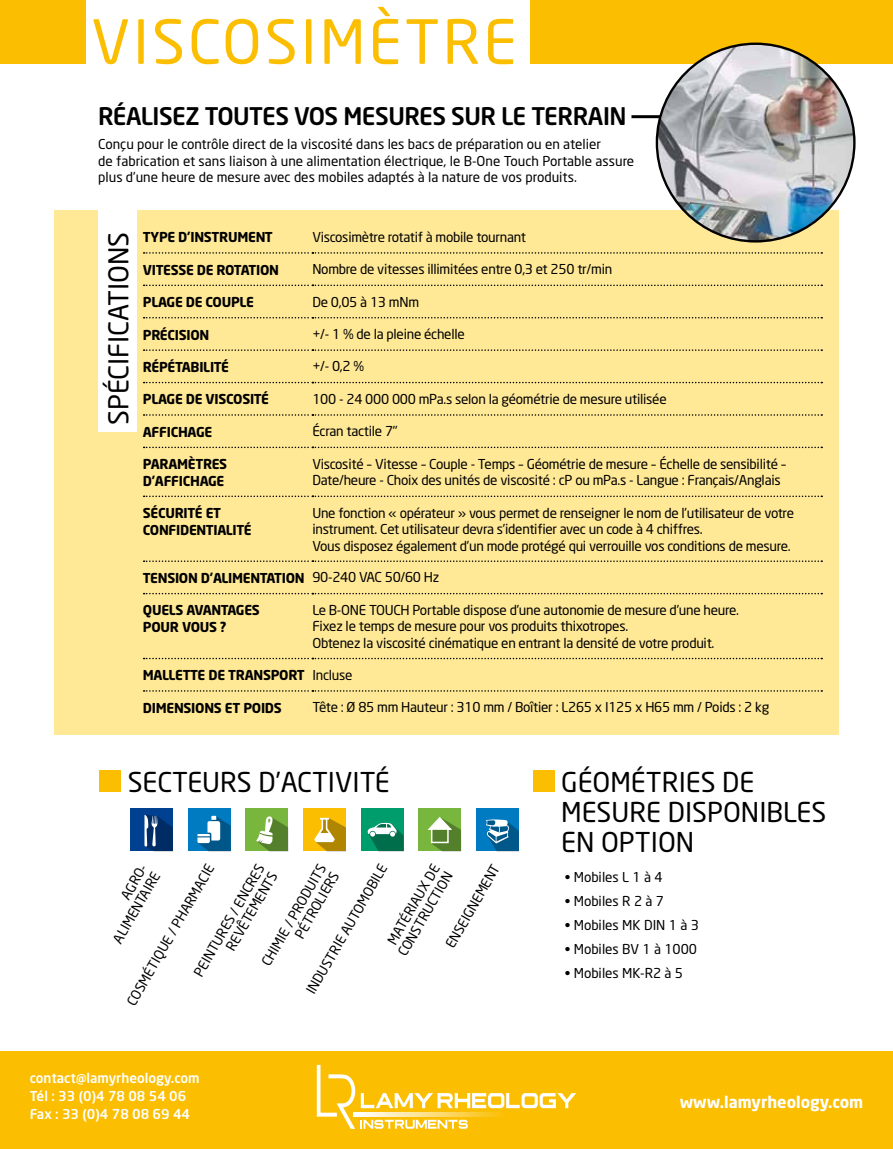
<style>
.page{position:relative;width:893px;height:1149px;background:#fff}
.page>*{position:absolute;margin:0;border:0;box-sizing:border-box;transform-origin:0 0}
.t1{font:60px "Neo Sans";letter-spacing:.05em;color:#fbbe00}
.t2{font:27px/30px "Neo Sans";color:#000}
.t3{font:500 24px "Neo Sans";letter-spacing:-.02em;color:#000}
.t4{font:700 16.05px "Neo Sans";color:#fff}
.t5{font:13.5px/16.5px "Neo Sans";letter-spacing:-.02em;color:#000;text-align:right}
.t6{font:13.5px/16.5px "Neo Sans";color:#000}
.t7{font:700 13.5px/16.5px "Neo Sans";letter-spacing:-.02em;color:#000}
.t8{font:500 13.5px/18px "Neo Sans";color:#fff}
.s1{font-weight:400}
</style>
<div class="page">
<div style="left:0;top:1050px;width:893px;height:98px;background:#fbbe00"></div>
<div style="left:0;top:0;width:85px;height:64px;background:#fbbe00"></div>
<div style="left:530px;top:0;width:363px;height:64px;background:#fbbe00"></div>
<svg style="left:316px;top:1064px;width:260px;height:65px"></svg>
<div style="left:54px;top:210px;width:784px;height:524px;background:#ffe996"></div>
<svg style="left:144px;top:252px;width:678px;height:1px"></svg>
<svg style="left:144px;top:284px;width:678px;height:2px"></svg>
<svg style="left:144px;top:317px;width:678px;height:1px"></svg>
<svg style="left:144px;top:349px;width:678px;height:2px"></svg>
<svg style="left:144px;top:382px;width:678px;height:1px"></svg>
<svg style="left:144px;top:414px;width:678px;height:1px"></svg>
<svg style="left:144px;top:446px;width:678px;height:2px"></svg>
<svg style="left:144px;top:495px;width:678px;height:2px"></svg>
<svg style="left:144px;top:560px;width:678px;height:2px"></svg>
<svg style="left:144px;top:592px;width:678px;height:2px"></svg>
<svg style="left:144px;top:657px;width:678px;height:2px"></svg>
<svg style="left:144px;top:690px;width:678px;height:1px"></svg>
<div style="left:98px;top:210px;width:39px;height:222px;background:#fff"></div>
<hr style="left:631px;top:115px;width:90px;height:3px;background:#000">
<img style="left:657px;top:44px;width:197px;height:197px;border-radius:97px">
<div style="left:533px;top:770px;width:21px;height:21px;background:#fbbe00"></div>
<div style="left:361px;top:808px;width:43px;height:43px;background:#009d6c"></div>
<svg style="left:368px;top:822px;width:36px;height:29px"></svg>
<div style="left:476px;top:808px;width:43px;height:43px;background:#007bc2"></div>
<svg style="left:486px;top:819px;width:33px;height:32px"></svg>
<div style="left:245px;top:808px;width:43px;height:43px;background:#79b63e"></div>
<svg style="left:256px;top:816px;width:32px;height:35px"></svg>
<div style="left:188px;top:808px;width:43px;height:43px;background:#007bc2"></div>
<svg style="left:197px;top:815px;width:34px;height:36px"></svg>
<div style="left:303px;top:808px;width:43px;height:43px;background:#fbbe00"></div>
<svg style="left:314px;top:817px;width:32px;height:34px"></svg>
<div style="left:418px;top:808px;width:43px;height:43px;background:#79b63e"></div>
<svg style="left:427px;top:817px;width:34px;height:34px"></svg>
<div style="left:130px;top:808px;width:43px;height:43px;background:#004091"></div>
<svg style="left:144px;top:814px;width:29px;height:37px"></svg>
<div style="left:100px;top:770px;width:21px;height:21px;background:#fbbe00"></div>
<h1 class="t1" style="left:91px;top:5px;width:426px">Viscosimètre</h1>
<h3 class="t3" style="left:98px;top:101px;width:13px">RÉALIS</h3>
<h3 class="t3" style="left:172px;top:101px;width:399px">EZ TOUTES VOS MESURES SUR LE TERRAI</h3>
<h3 class="t3" style="left:609px;top:101px;width:19px">N</h3>
<p class="t6" style="left:98px;top:136px;width:538px">Conçu pour le contrôle direct de la viscosité dans les bacs de préparation ou en atelier<br>de fabrication et sans liaison à une alimentation électrique, le B-One Touch Portable assure plus d’une heure de mesure avec des mobiles adaptés à la nature de vos produits.</p>
<h2 class="t2" style="left:103px;top:425px;width:195px;rotate:-90deg">Spécifications</h2>
<p class="t7" style="left:143px;top:228px;width:129px">TYPE D’INSTRUMENT</p>
<p class="t5" style="left:312px;top:228px;width:215px">Viscosimètre rotatif à mobile tournant</p>
<p class="t7" style="left:143px;top:261px;width:138px">VITESSE DE ROTATION</p>
<p class="t5" style="left:312px;top:261px;width:301px">Nombre de vitesses illimitées entre 0,3 et 250 tr/min</p>
<p class="t7" style="left:143px;top:293px;width:113px">PLAGE DE COUPLE</p>
<p class="t5" style="left:312px;top:293px;width:108px">De 0,05 à 13 mNm</p>
<p class="t7" style="left:143px;top:326px;width:68px">PRÉCISION</p>
<p class="t5" style="left:312px;top:325px;width:154px">+/- 1 % de la pleine échelle</p>
<p class="t7" style="left:143px;top:358px;width:88px">RÉPÉTABILITÉ</p>
<p class="t5" style="left:312px;top:358px;width:53px">+/- 0,2 %</p>
<p class="t7" style="left:143px;top:390px;width:128px">PLAGE DE VISCOSITÉ</p>
<p class="t5" style="left:312px;top:390px;width:356px">100 - 24 000 000 mPa.s selon la géométrie de mesure utilisée</p>
<p class="t7" style="left:143px;top:423px;width:71px">AFFICHAGE</p>
<p class="t5" style="left:312px;top:422px;width:87px">Écran tactile 7’’</p>
<p class="t7" style="left:143px;top:455px;width:86px">PARAMÈTRES<br>D’AFFICHAGE</p>
<p class="t5" style="left:312px;top:455px;width:476px;text-align:left">Viscosité – Vitesse – Couple - Temps – Géométrie de mesure – Échelle de sensibilité –<br>Date/heure - Choix des unités de viscosité : cP ou mPa.s - Langue : Français/Anglais</p>
<p class="t7" style="left:143px;top:504px;width:110px">SÉCURITÉ ET<br>CONFIDENTIALITÉ</p>
<p class="t5" style="left:312px;top:504px;width:483px;text-align:left">Une fonction « opérateur » vous permet de renseigner le nom de l’utilisateur de votre instrument. Cet utilisateur devra s’identifier avec un code à 4 chiffres.<br>Vous disposez également d’un mode protégé qui verrouille vos conditions de mesure.</p>
<p class="t7" style="left:143px;top:569px;width:298px">TENSION D’ALIMENTATION <span class="s1">90-240 VAC 50/60 Hz</span></p>
<p class="t7" style="left:143px;top:601px;width:118px">QUELS AVANTAGES<br>POUR VOUS ?</p>
<p class="t5" style="left:312px;top:601px;width:428px;text-align:left">Le B-ONE TOUCH Portable dispose d’une autonomie de mesure d’une heure.<br>Fixez le temps de mesure pour vos produits thixotropes.<br>Obtenez la viscosité cinématique en entrant la densité de votre produit.</p>
<p class="t7" style="left:143px;top:666px;width:211px">MALLETTE DE TRANSPORT <span class="s1">I ncluse</span></p>
<p class="t7" style="left:143px;top:699px;width:140px">DIMENSIONS ET POIDS</p>
<p class="t5" style="left:312px;top:698px;width:458px">Tête : Ø 85 mm Hauteur : 310 mm / Boîtier : L265 x I 125 x H65 mm / Poids : 2 kg</p>
<h2 class="t2" style="left:128px;top:766px;width:260px">secteurS d’activité</h2>
<p class="t5" style="left:442px;top:942px;width:96px;rotate:-60deg">enseign ement</p>
<p class="t5" style="left:259px;top:960px;width:116px;line-height:15px;rotate:-60deg">chimie / produ its pé trol iers</p>
<p class="t5" style="left:303px;top:988px;width:13px;rotate:-60deg">indu</p>
<p class="t5" style="left:191px;top:970px;width:128px;line-height:15px;rotate:-60deg">peintures / encres revêtements</p>
<p class="t5" style="left:382px;top:943px;width:96px;line-height:15px;rotate:-60deg">de construction</p>
<p class="t5" style="left:318px;top:961px;width:118px;rotate:-60deg">strie au tomobil e</p>
<p class="t5" style="left:181px;top:900px;width:47px;rotate:-60deg">rmacie</p>
<p class="t5" style="left:97px;top:930px;width:84px;line-height:15px;rotate:-60deg">ag ro-<br>al imentaire</p>
<p class="t5" style="left:384px;top:938px;width:54px;rotate:-60deg">matériaux</p>
<p class="t5" style="left:123px;top:999px;width:98px;rotate:-60deg">cosmétiqu e / pha</p>
<p class="t8" style="left:30px;top:1068px;width:171px">contact@lamyrheology.com<br>Tél : 33 (0)4 78 08 54 06<br>Fax : 33 (0)4 78 08 69 44</p>
<h2 class="t2" style="left:561px;top:766px;width:267px">Géométries de mesure dispon ibles en option</h2>
<p class="t5" style="left:565px;top:867px;width:99px">• Mobiles L 1 à 4</p>
<p class="t5" style="left:565px;top:891px;width:101px">• Mobiles R 2 à 7</p>
<p class="t6" style="left:565px;top:915px;width:136px">• Mobiles MK DIN 1 à 3</p>
<p class="t6" style="left:565px;top:939px;width:134px">• Mobiles BV 1 à 1000</p>
<p class="t6" style="left:565px;top:963px;width:120px">• Mobiles MK-R2 à 5</p>
<p class="t4" style="left:680px;top:1091px;width:185px">WWW.LAMYRHEOLOGY.COM</p>
</div>
